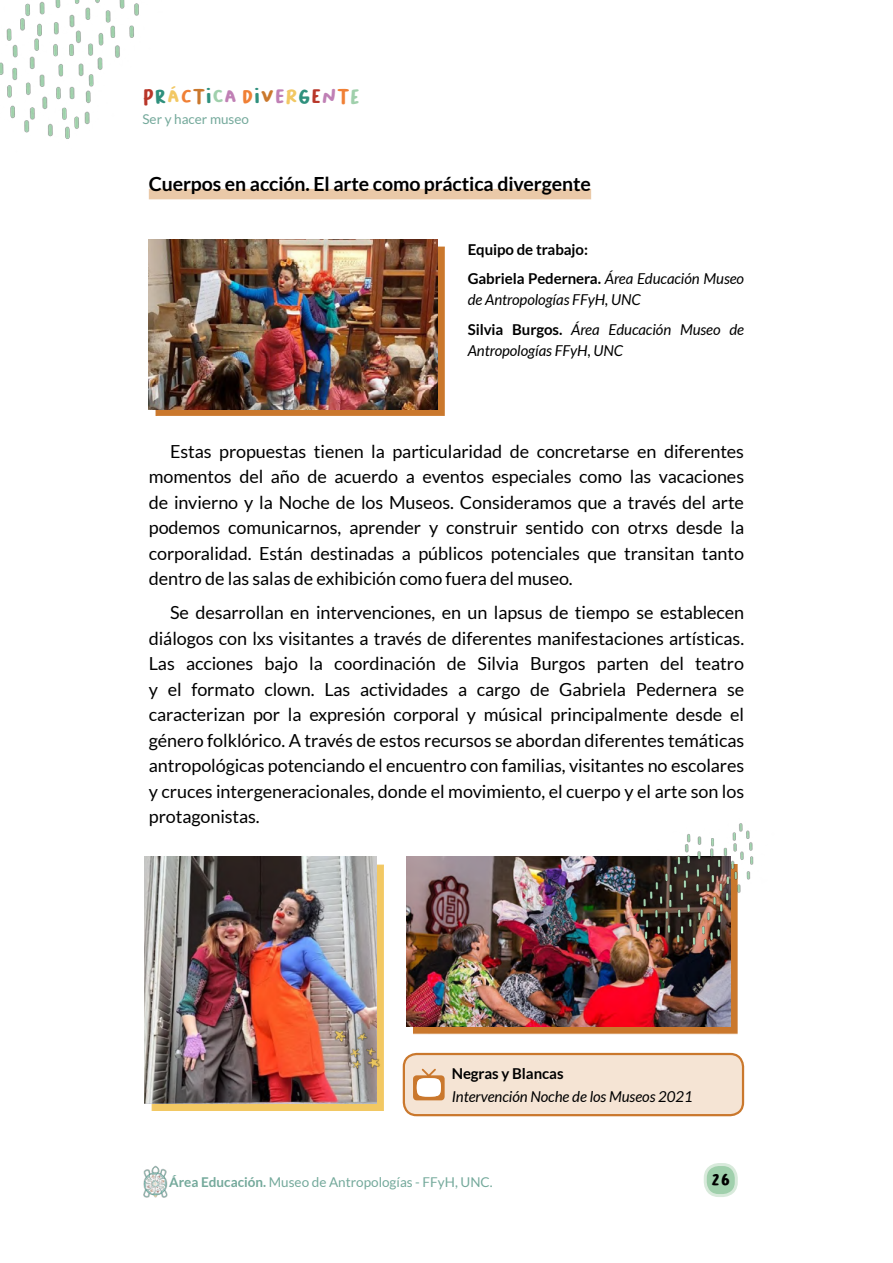
<style>
.page{position:relative;width:893px;height:1263px;background:#fff}
.page>*{position:absolute;margin:0;border:0;box-sizing:border-box;transform-origin:0 0}
.t1{font:700 19.5px "Lato";letter-spacing:-.005em;color:#000}
.t2{font:19.5px "Bakso Sapi";color:#2f907d}
.t3{font:18px/25.5px "Lato";letter-spacing:-.005em;color:#000;text-align:justify}
.t4{font:18px "Bakso Sapi";color:#000}
.t5{font:italic 15px/29.5px "Lato";letter-spacing:-.005em;color:#000}
.t6{font:700 15px/29.5px "Lato";letter-spacing:-.005em;color:#000}
.t7{font:13.5px "Lato";color:#74a99b}
.s1{color:#b83629}
.s2{color:#f2c863}
.s3{color:#f08035}
.s4{color:#ca782d}
.s5{color:#a0d0ac}
.s6{color:#c080b5}
.s7{font-weight:400;font-style:italic}
.s8{font-weight:700;font-style:normal}
.s9{font-weight:700}
</style>
<div class="page">
<div style="left:705px;top:1164px;width:31px;height:31px;background:#a0d0ac;border-radius:14px"></div>
<div style="left:704px;top:1163px;width:34px;height:34px;border:3px solid #d8eadb;border-radius:14px"></div>
<img style="left:0;top:0;width:139px;height:139px">
<img style="left:143px;top:1165px;width:25px;height:32px">
<div style="left:149px;top:189px;width:442px;height:10px;background:#eac9a8"></div>
<div style="left:155px;top:246px;width:290px;height:170px;background:#ca782d"></div>
<img style="left:149px;top:240px;width:289px;height:169px">
<div style="left:404px;top:1054px;width:339px;height:61px;background:#f5e4d4;border-radius:13px"></div>
<div style="left:403px;top:1053px;width:341px;height:63px;border:2px solid #ca782d;border-radius:13px"></div>
<svg style="left:413px;top:1069px;width:32px;height:31px"></svg>
<div style="left:413px;top:864px;width:325px;height:170px;background:#ca782d"></div>
<img style="left:406px;top:857px;width:324px;height:170px">
<div style="left:151px;top:864px;width:232px;height:247px;background:#f2c863"></div>
<img style="left:145px;top:857px;width:231px;height:246px">
<img style="left:295px;top:998px;width:111px;height:110px">
<img style="left:611px;top:823px;width:143px;height:143px">
<p class="t2" style="left:142px;top:85px;width:219px"><span class="s1">P</span>r<span class="s2">á</span><span class="s3">c</span><span class="s4">t</span>i<span class="s5">c</span><span class="s6">a</span> <span class="s3">D</span>i<span class="s4">v</span><span class="s6">e</span><span class="s2">r</span>g<span class="s1">e</span><span class="s6">n</span><span class="s3">t</span><span class="s5">e</span></p>
<p class="t7" style="left:142px;top:112px;width:108px">Ser y hacer museo</p>
<p class="t1" style="left:149px;top:173px;width:444px">Cuerpos en acción. El arte como práctica divergente</p>
<p class="t6" style="left:468px;top:234px;width:278px">Equipo de trabajo:<br>Gabriela Pedernera. <span class="s7">Área Educación Museo</span></p>
<p class="t5" style="left:468px;top:285px;width:278px">de Antropologías FFyH, UNC<br><span class="s8">Silvia Burgos.</span> Área Educación Museo de</p>
<p class="t5" style="left:468px;top:336px;width:157px">Antropologías FFyH, UNC</p>
<p class="t3" style="left:149px;top:438px;width:597px;text-indent:21px">Estas propuestas tienen la particularidad de concretarse en diferentes momentos del año de acuerdo a eventos especiales como las vacaciones de invierno y la Noche de los Museos. Consideramos que a través del arte podemos comunicarnos, aprender y construir sentido con otrxs desde la corporalidad. Están destinadas a públicos potenciales que transitan tanto dentro de las salas de exhibición como fuera del museo.</p>
<p class="t3" style="left:149px;top:600px;width:597px;text-indent:21px">Se desarrollan en intervenciones, en un lapsus de tiempo se establecen diálogos con lxs visitantes a través de diferentes manifestaciones artísticas.<br>Las acciones bajo la coordinación de Silvia Burgos parten del teatro y el formato clown. Las actividades a cargo de Gabriela Pedernera se caracterizan por la expresión corporal y músical principalmente desde el género folklórico. A través de estos recursos se abordan diferentes temáticas antropológicas potenciando el encuentro con familias, visitantes no escolares y cruces intergeneracionales, donde el movimiento, el cuerpo y el arte son los protagonistas.</p>
<p class="t6" style="left:452px;top:1059px;width:113px">Negras y Blancas</p>
<p class="t5" style="left:452px;top:1082px;width:243px">Intervención Noche de los Museos 2021</p>
<p class="t7" style="left:169px;top:1174px;width:325px"><span class="s9">Área Educación.</span> Museo de Antropologías - FFyH, UNC.</p>
<p class="t4" style="left:711px;top:1170px;width:21px">26</p>
</div>
